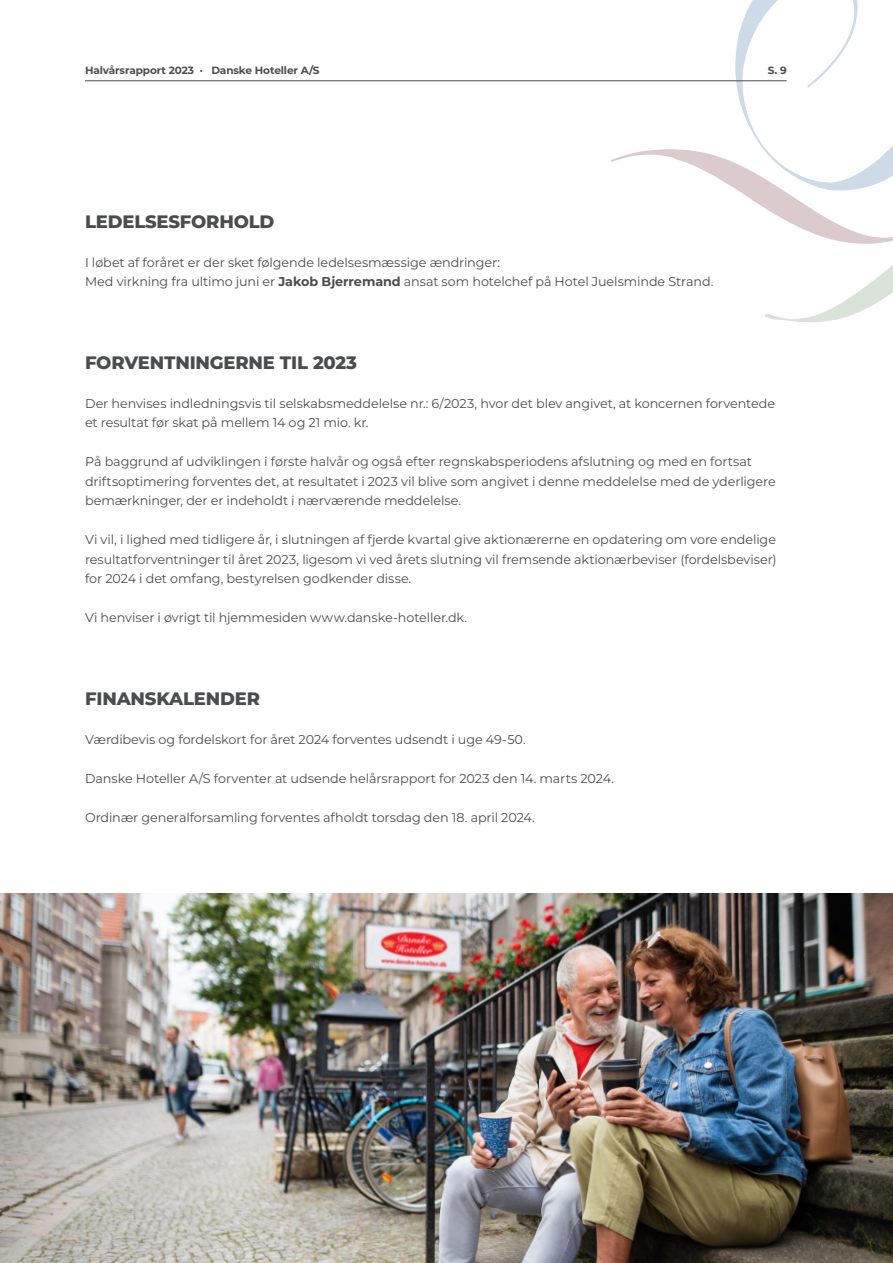
<style>
.page{position:relative;width:893px;height:1263px;background:#fff}
.page>*{position:absolute;margin:0;border:0;box-sizing:border-box;transform-origin:0 0}
.t1{font:800 18px "Montserrat";letter-spacing:-.01em;color:#4b4c4d}
.t2{font:12.75px/19.5px "Montserrat";letter-spacing:-.005em;color:#4b4c4d}
.t3{font:700 10.5px "Montserrat";letter-spacing:-.01em;color:#4b4c4d}
.s1{font-weight:700}
</style>
<div class="page">
<svg style="left:610px;top:0;width:283px;height:322px"></svg>
<img style="left:0;top:893px;width:893px;height:370px">
<hr style="left:85px;top:80px;width:702px;height:1px;background:#4b4c4d">
<p class="t3" style="left:85px;top:63px;width:236px">Halvårsrapport 2023 · Danske Hoteller A/S</p>
<p class="t3" style="left:768px;top:63px;width:21px">S. 9</p>
<h1 class="t1" style="left:85px;top:208px;width:191px">LEDELSESFORHOLD</h1>
<p class="t2" style="left:85px;top:252px;width:630px">I løbet af foråret er der sket følgende ledelsesmæssige ændringer:<br>Med virkning fra ultimo juni er <span class="s1">Jakob Bjerremand</span> ansat som hotelchef på Hotel Juelsminde Strand.</p>
<h1 class="t1" style="left:85px;top:349px;width:273px">FORVENTNINGERNE TIL 2023</h1>
<p class="t2" style="left:85px;top:393px;width:692px">Der henvises indledningsvis til selskabsmeddelelse nr.: 6/2023, hvor det blev angivet, at koncernen forventede et resultat før skat på mellem 14 og 21 mio. kr.</p>
<p class="t2" style="left:85px;top:451px;width:692px">På baggrund af udviklingen i første halvår og også efter regnskabsperiodens afslutning og med en fortsat driftsoptimering forventes det, at resultatet i 2023 vil blive som angivet i denne meddelelse med de yderligere bemærkninger, der er indeholdt i nærværende meddelelse.</p>
<p class="t2" style="left:85px;top:529px;width:693px;text-align:justify">Vi vil, i lighed med tidligere år, i slutningen af fjerde kvartal give aktionærerne en opdatering om vore endelige resultatforventninger til året 2023, ligesom vi ved årets slutning vil fremsende aktionærbeviser (fordelsbeviser) for 2024 i det omfang, bestyrelsen godkender disse.</p>
<p class="t2" style="left:85px;top:607px;width:383px">Vi henviser i øvrigt til hjemmesiden www.danske-hoteller.dk.</p>
<h1 class="t1" style="left:85px;top:685px;width:177px">FINANSKALENDER</h1>
<p class="t2" style="left:85px;top:729px;width:442px">Værdibevis og fordelskort for året 2024 forventes udsendt i uge 49-50.</p>
<p class="t2" style="left:85px;top:768px;width:531px">Danske Hoteller A/S forventer at udsende helårsrapport for 2023 den 14. marts 2024.</p>
<p class="t2" style="left:85px;top:807px;width:451px">Ordinær generalforsamling forventes afholdt torsdag den 18. april 2024.</p>
</div>
